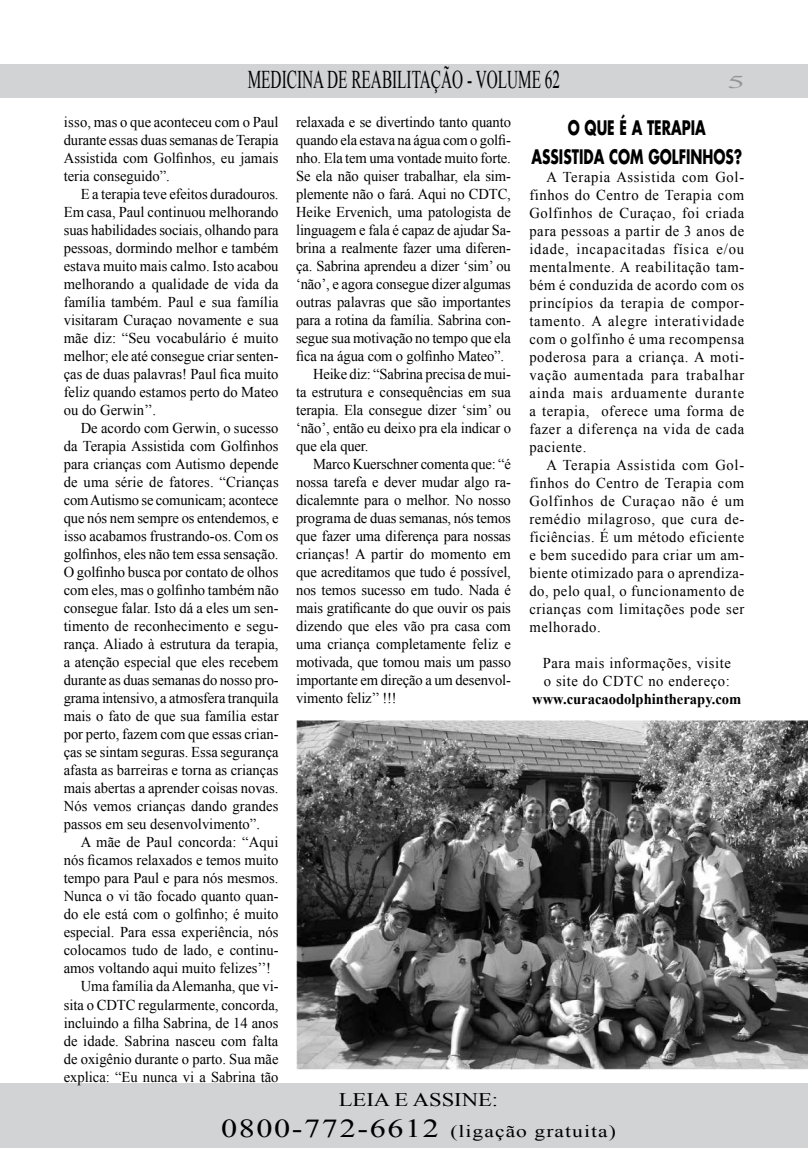
<style>
.page{position:relative;width:808px;height:1170px;background:#fff}
.page>*{position:absolute;margin:0;border:0;box-sizing:border-box;transform-origin:0 0}
.t1{font:25.5px "Times New Roman";color:#000;scale:.6 1}
.t2{font:700 19.5px/28.5px "Futura";color:#000;text-align:center;scale:.7 1}
.t3{font:19.2px "Times New Roman";color:#000;scale:1.18 1}
.t4{font:18px "Times New Roman";color:#939598;scale:2 1}
.t5{font:17.25px "Times New Roman";letter-spacing:.05em;color:#000;scale:1.25 1}
.t6{font:15px/18px "Times New Roman";color:#000;text-align:justify}
.t7{font:15px/18px "Times New Roman";letter-spacing:.04em;color:#000}
.t8{font:700 15px "Times New Roman";color:#000}
.s1{font-size:25.8px}
</style>
<div class="page">
<div style="left:0;top:64px;width:808px;height:33px;background:#d1d3d4"></div>
<div style="left:0;top:1082px;width:808px;height:65px;background:#d1d3d4"></div>
<img style="left:296px;top:720px;width:512px;height:348px">
<h1 class="t1" style="left:248px;top:62px;width:522px">MEDICINA DE REABILITAÇÃO - VOLUME 62</h1>
<p class="t4" style="left:727px;top:70px;width:10px">5</p>
<p class="t6" style="left:64px;top:113px;width:216px">isso, mas o que aconteceu com o Paul durante essas duas semanas de Terapia Assistida com Golfinhos, eu jamais teria conseguido”.</p>
<p class="t6" style="left:64px;top:185px;width:216px;text-indent:17px">E a terapia teve efeitos duradouros.<br>Em casa, Paul continuou melhorando suas habilidades sociais, olhando para pessoas, dormindo melhor e também estava muito mais calmo. Isto acabou melhorando a qualidade de vida da família também. Paul e sua família visitaram Curaçao novamente e sua mãe diz: “Seu vocabulário é muito melhor; ele até consegue criar senten&shy;ças de duas palavras! Paul fica muito feliz quando estamos perto do Mateo ou do Gerwin’’.</p>
<p class="t6" style="left:64px;top:419px;width:216px;text-indent:17px">De acordo com Gerwin, o sucesso da Terapia Assistida com Golfinhos para crianças com Autismo depende de uma série de fatores. “Crianças com Autismo se comunicam; acontece que nós nem sempre os entendemos, e isso acabamos frustrando-os. Com os golfinhos, eles não tem essa sensação.<br>O golfinho busca por contato de olhos com eles, mas o golfinho também não consegue falar. Isto dá a eles um sen&shy;timento de reconhecimento e segu&shy;rança. Aliado à estrutura da terapia, a atenção especial que eles recebem durante as duas semanas do nosso pro&shy;grama intensivo, a atmosfera tranquila mais o fato de que sua família estar por perto, fazem com que essas crian&shy;ças se sintam seguras. Essa segurança afasta as barreiras e torna as crianças mais abertas a aprender coisas novas.<br>Nós vemos crianças dando grandes passos em seu desenvolvimento”.</p>
<p class="t6" style="left:81px;top:833px;width:199px">A mãe de Paul concorda: “Aqui</p>
<p class="t6" style="left:64px;top:851px;width:216px">nós ficamos relaxados e temos muito</p>
<p class="t6" style="left:64px;top:869px;width:216px">tempo para Paul e para nós mesmos.</p>
<p class="t6" style="left:64px;top:887px;width:216px">Nunca o vi tão focado quanto quan-</p>
<p class="t6" style="left:64px;top:905px;width:216px">do ele está com o golfinho; é muito</p>
<p class="t6" style="left:64px;top:923px;width:216px">especial. Para essa experiência, nós</p>
<p class="t6" style="left:64px;top:941px;width:216px">colocamos tudo de lado, e continu-</p>
<p class="t6" style="left:64px;top:959px;width:209px">amos voltando aqui muito felizes’’!</p>
<p class="t6" style="left:81px;top:977px;width:199px">Uma família da Alemanha, que vi-</p>
<p class="t6" style="left:64px;top:995px;width:216px">sita o CDTC regularmente, concorda,</p>
<p class="t6" style="left:64px;top:1013px;width:216px">incluindo a filha Sabrina, de 14 anos</p>
<p class="t6" style="left:64px;top:1031px;width:216px">de idade. Sabrina nasceu com falta</p>
<p class="t6" style="left:64px;top:1049px;width:216px">de oxigênio durante o parto. Sua mãe</p>
<p class="t6" style="left:64px;top:1067px;width:216px">explica: “Eu nunca vi a Sabrina tão</p>
<p class="t6" style="left:296px;top:113px;width:216px">relaxada e se divertindo tanto quanto</p>
<p class="t6" style="left:296px;top:131px;width:216px">quando ela estava na água com o golfi-</p>
<p class="t6" style="left:296px;top:149px;width:216px">nho. Ela tem uma vontade muito forte.</p>
<p class="t6" style="left:296px;top:167px;width:216px">Se ela não quiser trabalhar, ela sim-</p>
<p class="t6" style="left:296px;top:185px;width:216px">plemente não o fará. Aqui no CDTC,</p>
<p class="t6" style="left:296px;top:203px;width:216px">Heike Ervenich, uma patologista de</p>
<p class="t6" style="left:296px;top:221px;width:216px">linguagem e fala é capaz de ajudar Sa-</p>
<p class="t6" style="left:296px;top:239px;width:216px">brina a realmente fazer uma diferen-</p>
<p class="t6" style="left:296px;top:257px;width:216px">ça. Sabrina aprendeu a dizer ‘sim’ ou</p>
<p class="t6" style="left:296px;top:275px;width:216px">‘não’, e agora consegue dizer algumas</p>
<p class="t6" style="left:296px;top:293px;width:216px">outras palavras que são importantes</p>
<p class="t6" style="left:296px;top:311px;width:216px">para a rotina da família. Sabrina con-</p>
<p class="t6" style="left:296px;top:329px;width:216px">segue sua motivação no tempo que ela</p>
<p class="t6" style="left:296px;top:347px;width:210px">fica na água com o golfinho Mateo”.</p>
<p class="t6" style="left:313px;top:365px;width:199px">Heike diz: “Sabrina precisa de mui-</p>
<p class="t6" style="left:296px;top:383px;width:216px">ta estrutura e consequências em sua</p>
<p class="t6" style="left:296px;top:401px;width:216px">terapia. Ela consegue dizer ‘sim’ ou</p>
<p class="t6" style="left:296px;top:419px;width:216px">‘não’, então eu deixo pra ela indicar o</p>
<p class="t6" style="left:296px;top:437px;width:74px">que ela quer.</p>
<p class="t6" style="left:313px;top:455px;width:199px">Marco Kuerschner comenta que: “é</p>
<p class="t6" style="left:296px;top:473px;width:216px">nossa tarefa e dever mudar algo ra-</p>
<p class="t6" style="left:296px;top:491px;width:216px">dicalemnte para o melhor. No nosso</p>
<p class="t6" style="left:296px;top:509px;width:216px">programa de duas semanas, nós temos</p>
<p class="t6" style="left:296px;top:527px;width:216px">que fazer uma diferença para nossas</p>
<p class="t6" style="left:296px;top:545px;width:216px">crianças! A partir do momento em</p>
<p class="t6" style="left:296px;top:563px;width:216px">que acreditamos que tudo é possível,</p>
<p class="t6" style="left:296px;top:581px;width:216px">nos temos sucesso em tudo. Nada é</p>
<p class="t6" style="left:296px;top:599px;width:216px">mais gratificante do que ouvir os pais</p>
<p class="t6" style="left:296px;top:617px;width:216px">dizendo que eles vão pra casa com</p>
<p class="t6" style="left:296px;top:635px;width:216px">uma criança completamente feliz e</p>
<p class="t6" style="left:296px;top:653px;width:216px">motivada, que tomou mais um passo</p>
<p class="t6" style="left:296px;top:671px;width:216px">importante em direção a um desenvol-</p>
<p class="t6" style="left:296px;top:689px;width:102px">vimento feliz’’ !!!</p>
<h2 class="t2" style="left:531px;top:113px;width:302px">O QUE É A TERAPIA<br>ASSISTIDA COM GOLFINHOS?</h2>
<p class="t6" style="left:529px;top:167px;width:216px;text-indent:17px">A Terapia Assistida com Gol&shy;finhos do Centro de Terapia com Golfinhos de Curaçao, foi criada para pessoas a partir de 3 anos de idade, incapacitadas física e/ou mentalmente. A reabilitação tam&shy;bém é conduzida de acordo com os princípios da terapia de compor&shy;tamento. A alegre interatividade com o golfinho é uma recompensa poderosa para a criança. A moti&shy;vação aumentada para trabalhar ainda mais arduamente durante a terapia, oferece uma forma de fazer a diferença na vida de cada paciente.</p>
<p class="t6" style="left:529px;top:455px;width:216px;text-indent:17px">A Terapia Assistida com Gol&shy;finhos do Centro de Terapia com Golfinhos de Curaçao não é um remédio milagroso, que cura de&shy;ficiências. É um método eficiente e bem sucedido para criar um am&shy;biente otimizado para o aprendiza&shy;do, pelo qual, o funcionamento de crianças com limitações pode ser melhorado.</p>
<p class="t7" style="left:543px;top:653px;width:190px">Para mais informações, visite o site do CDTC no endereço:</p>
<p class="t8" style="left:532px;top:688px;width:211px">www.curacaodolphintherapy.com</p>
<p class="t3" style="left:339px;top:1086px;width:137px">LEIA E ASSINE:</p>
<p class="t5" style="left:221px;top:1118px;width:317px"><span class="s1">0800-772-6612</span> (ligação gratuita)</p>
</div>
